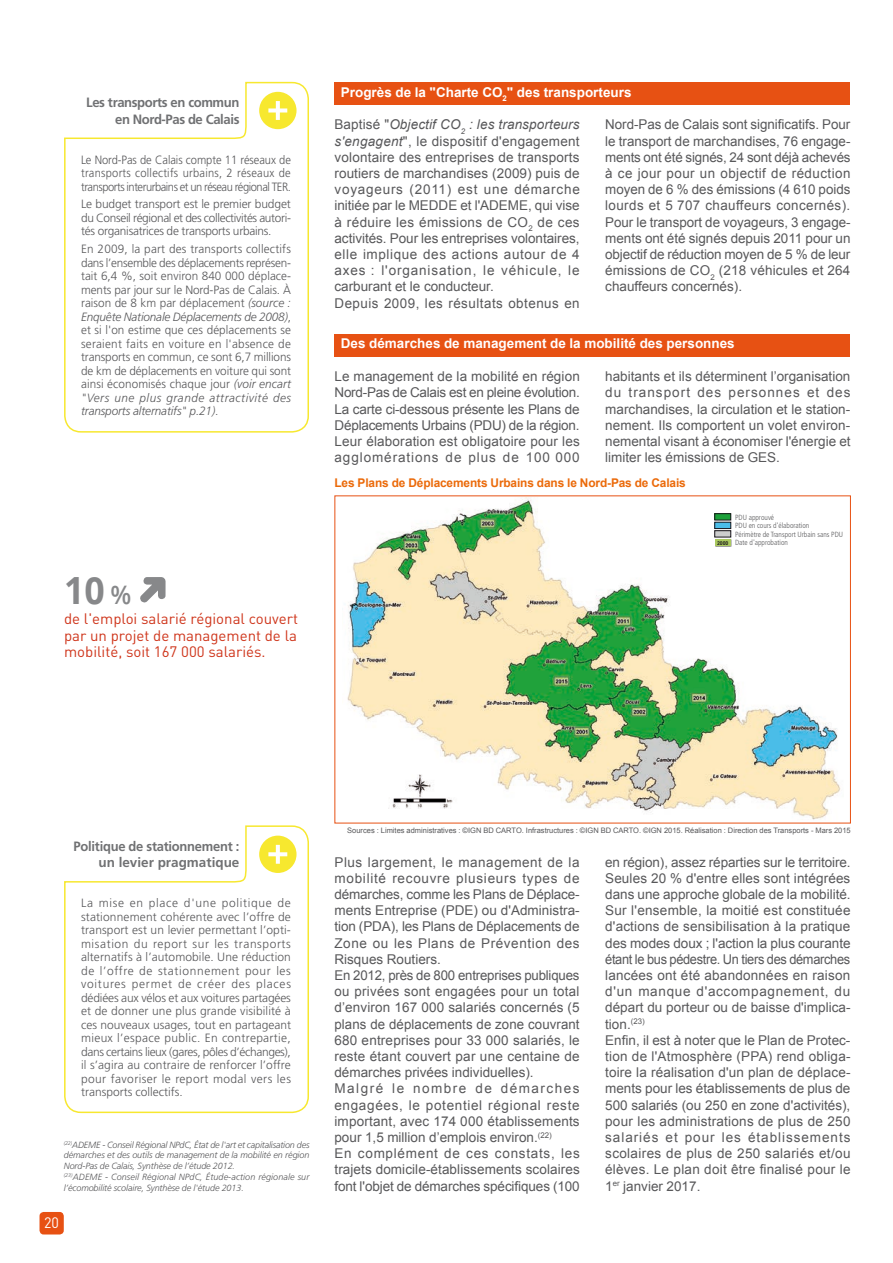
<style>
.page{position:relative;width:893px;height:1263px;background:#fff}
.page>*{position:absolute;margin:0;border:0;box-sizing:border-box;transform-origin:0 0}
.t1{font:700 37.5px "Open Sans";color:#87888a;scale:.95 1}
.t2{font:15px/16.5px "DIN";color:#cf361c;text-align:justify}
.t3{font:15px "DIN";color:#fff;scale:.95 1}
.t4{font:13.5px/16.2px "Arial";letter-spacing:.01em;color:#58585a}
.t5{font:700 13.5px "Arial";color:#fff}
.t6{font:700 13.5px/16.2px "Frutiger";letter-spacing:-.02em;color:#707173;text-align:right;scale:.96 1}
.t7{font:700 13.5px/16.2px "Frutiger";letter-spacing:-.02em;color:#707173;text-align:right}
.t8{font:300 12px/13.5px "Frutiger";letter-spacing:-.01em;color:#58585a;text-align:justify}
.t9{font:300 12px/13.5px "Frutiger";letter-spacing:-.01em;color:#58585a;text-align:justify;scale:.93 1}
.t10{font:700 12px "Arial";letter-spacing:-.01em;color:#eb6a0a}
.t11{font:italic 300 9px/10.8px "Frutiger";letter-spacing:-.01em;color:#58585a}
.t12{font:7.5px "Arial";color:#58585a}
.t13{font:300 condensed 7.5px "Frutiger";color:#58585a}
.s1{font-style:italic}
.s2{font-weight:600;font-size:25.5px}
.s3{font-family:"DIN";font-weight:700;font-stretch:normal;font-size:5.25px;color:#1a171c}
</style>
<div class="page">
<div style="left:40px;top:1212px;width:24px;height:22px;background:#e75113;border-radius:4px"></div>
<div style="left:334px;top:82px;width:516px;height:23px;background:#e75113"></div>
<div style="left:334px;top:334px;width:516px;height:22px;background:#e75113"></div>
<img style="left:347px;top:498px;width:494px;height:322px">
<div style="left:715px;top:514px;width:16px;height:6px;background:#1ca13a"></div>
<div style="left:714px;top:513px;width:17px;height:7px;border:1px solid #1a171c"></div>
<div style="left:715px;top:522px;width:16px;height:7px;background:#4abde8"></div>
<div style="left:714px;top:522px;width:17px;height:7px;border:1px solid #1a171c"></div>
<div style="left:715px;top:531px;width:16px;height:6px;background:#cccdcd"></div>
<div style="left:714px;top:530px;width:17px;height:7px;border:1px solid #1a171c"></div>
<div style="left:715px;top:539px;width:17px;height:8px;background:#aac95f"></div>
<svg style="left:64px;top:81px;width:245px;height:352px"></svg>
<svg style="left:259px;top:92px;width:38px;height:37px"></svg>
<svg style="left:64px;top:825px;width:245px;height:289px"></svg>
<svg style="left:259px;top:836px;width:38px;height:37px"></svg>
<svg style="left:140px;top:577px;width:26px;height:26px"></svg>
<p class="t7" style="left:86px;top:95px;width:155px">Les transports en commun en Nord-Pas de Calais</p>
<p class="t9" style="left:81px;top:153px;width:227px">Le Nord-Pas de Calais compte 11 réseaux de transports collectifs urbains, 2 réseaux de transports interurbains et un réseau régional TER.</p>
<p class="t8" style="left:81px;top:198px;width:211px">Le budget transport est le premier budget du Conseil régional et des collectivités autori&shy;tés organisatrices de transports urbains.</p>
<p class="t8" style="left:81px;top:242px;width:211px">En 2009, la part des transports collectifs dans l’ensemble des déplacements représen&shy;tait 6,4 %, soit environ 840 000 déplace&shy;ments par jour sur le Nord-Pas de Calais. À raison de 8 km par déplacement <span class="s1">(source :<br>Enquête Nationale Déplacements de 2008)</span>, et si l'on estime que ces déplacements se seraient faits en voiture en l'absence de transports en commun, ce sont 6,7 millions de km de déplacements en voiture qui sont ainsi économisés chaque jour <span class="s1">(voir encart "Vers une plus grande attractivité des transports alternatifs" p.21)</span>.</p>
<h1 class="t1" style="left:64px;top:564px;width:72px">10 <span class="s2">%</span></h1>
<p class="t2" style="left:64px;top:610px;width:236px">de l'emploi salarié régional couvert par un projet de management de la mobilité, soit 167 000 salariés.</p>
<p class="t5" style="left:341px;top:84px;width:292px">Progrès de la "Charte CO<sub>2</sub>" des transporteurs</p>
<p class="t4" style="left:334px;top:117px;width:247px">Baptisé "<span class="s1">Objectif CO</span><sub>2</sub> <span class="s1">: les transporteurs s'engagent</span>", le dispositif d'engagement volontaire des entreprises de transports routiers de marchandises (2009) puis de voyageurs (2011) est une démarche initiée par le MEDDE et l'ADEME, qui vise à réduire les émissions de CO<sub>2</sub> de ces activités. Pour les entreprises volontaires, elle implique des actions autour de 4 axes : l'organisation, le véhicule, le carburant et le conducteur.<br>Depuis 2009, les résultats obtenus en</p>
<p class="t4" style="left:605px;top:117px;width:247px;text-align:justify">Nord-Pas de Calais sont significatifs. Pour le transport de marchandises, 76 engage&shy;ments ont été signés, 24 sont déjà achevés à ce jour pour un objectif de réduction moyen de 6 % des émissions (4 610 poids lourds et 5 707 chauffeurs concernés).<br>Pour le transport de voyageurs, 3 engage&shy;ments ont été signés depuis 2011 pour un objectif de réduction moyen de 5 % de leur émissions de CO<sub>2</sub> (218 véhicules et 264 chauffeurs concernés).</p>
<p class="t5" style="left:341px;top:336px;width:395px">Des démarches de management de la mobilité des personnes</p>
<p class="t4" style="left:334px;top:368px;width:247px;text-align:justify">Le management de la mobilité en région Nord-Pas de Calais est en pleine évolution.<br>La carte ci-dessous présente les Plans de Déplacements Urbains (PDU) de la région.<br>Leur élaboration est obligatoire pour les agglomérations de plus de 100 000</p>
<p class="t4" style="left:605px;top:368px;width:247px;text-align:justify">habitants et ils déterminent l’organisation du transport des personnes et des marchandises, la circulation et le station&shy;nement. Ils comportent un volet environ&shy;nemental visant à économiser l'énergie et limiter les émissions de GES.</p>
<p class="t10" style="left:334px;top:476px;width:353px">Les Plans de Déplacements Urbains dans le Nord-Pas de Calais</p>
<p class="t13" style="left:735px;top:513px;width:41px">PDU approuvé</p>
<p class="t13" style="left:735px;top:521px;width:76px">PDU en cours d'élaboration</p>
<p class="t13" style="left:735px;top:530px;width:110px">Périmètre de Transport Urbain sans PDU</p>
<p class="t13" style="left:717px;top:538px;width:72px"><span class="s3">2000</span> Date d'approbation</p>
<p class="t6" style="left:74px;top:838px;width:174px">Politique de stationnement : un levier pragmatique</p>
<p class="t8" style="left:81px;top:896px;width:211px">La mise en place d'une politique de stationnement cohérente avec l’offre de transport est un levier permettant l’opti&shy;misation du report sur les transports alternatifs à l’automobile. Une réduction de l’offre de stationnement pour les voitures permet de créer des places dédiées aux vélos et aux voitures partagées et de donner une plus grande visibilité à ces nouveaux usages, tout en partageant mieux l’espace public. En contrepartie, dans certains lieux (gares, pôles d’échanges), il s’agira au contraire de renforcer l’offre pour favoriser le report modal vers les transports collectifs.</p>
<p class="t11" style="left:64px;top:1139px;width:247px"><sup>(22)</sup>ADEME - Conseil Régional NPdC, État de l'art et capitalisation des démarches et des outils de management de la mobilité en région Nord-Pas de Calais, Synthèse de l’étude 2012.<br><sup>(23)</sup>ADEME - Conseil Régional NPdC, Étude-action régionale sur l’écomobilité scolaire, Synthèse de l'étude 2013.</p>
<p class="t3" style="left:44px;top:1213px;width:17px">20</p>
<p class="t12" style="left:347px;top:826px;width:505px">Sources : Limites administratives : ©IGN BD CARTO. Infrastructures : ©IGN BD CARTO. ©IGN 2015. Réalisation : Direction des Transports - Mars 2015</p>
<p class="t4" style="left:334px;top:854px;width:247px">Plus largement, le management de la mobilité recouvre plusieurs types de démarches, comme les Plans de Déplace&shy;ments Entreprise (PDE) ou d'Administra&shy;tion (PDA), les Plans de Déplacements de Zone ou les Plans de Prévention des Risques Routiers.<br>En 2012, près de 800 entreprises publiques ou privées sont engagées pour un total d’environ 167 000 salariés concernés (5 plans de déplacements de zone couvrant 680 entreprises pour 33 000 salariés, le reste étant couvert par une centaine de démarches privées individuelles).<br>Malgré le nombre de démarches engagées, le potentiel régional reste important, avec 174 000 établissements pour 1,5 million d’emplois environ.<sup>(22)<br></sup>En complément de ces constats, les trajets domicile-établissements scolaires font l'objet de démarches spécifiques (100</p>
<p class="t4" style="left:605px;top:854px;width:247px">en région), assez réparties sur le territoire.<br>Seules 20 % d'entre elles sont intégrées dans une approche globale de la mobilité.<br>Sur l'ensemble, la moitié est constituée d'actions de sensibilisation à la pratique des modes doux ; l'action la plus courante étant le bus pédestre. Un tiers des démarches lancées ont été abandonnées en raison d'un manque d'accompagnement, du départ du porteur ou de baisse d'implica&shy;tion.<sup>(23)<br></sup>Enfin, il est à noter que le Plan de Protec&shy;tion de l'Atmosphère (PPA) rend obliga&shy;toire la réalisation d'un plan de déplace&shy;ments pour les établissements de plus de 500 salariés (ou 250 en zone d'activités), pour les administrations de plus de 250 salariés et pour les établissements scolaires de plus de 250 salariés et/ou élèves. Le plan doit être finalisé pour le 1<sup>er</sup> janvier 2017.</p>
</div>
